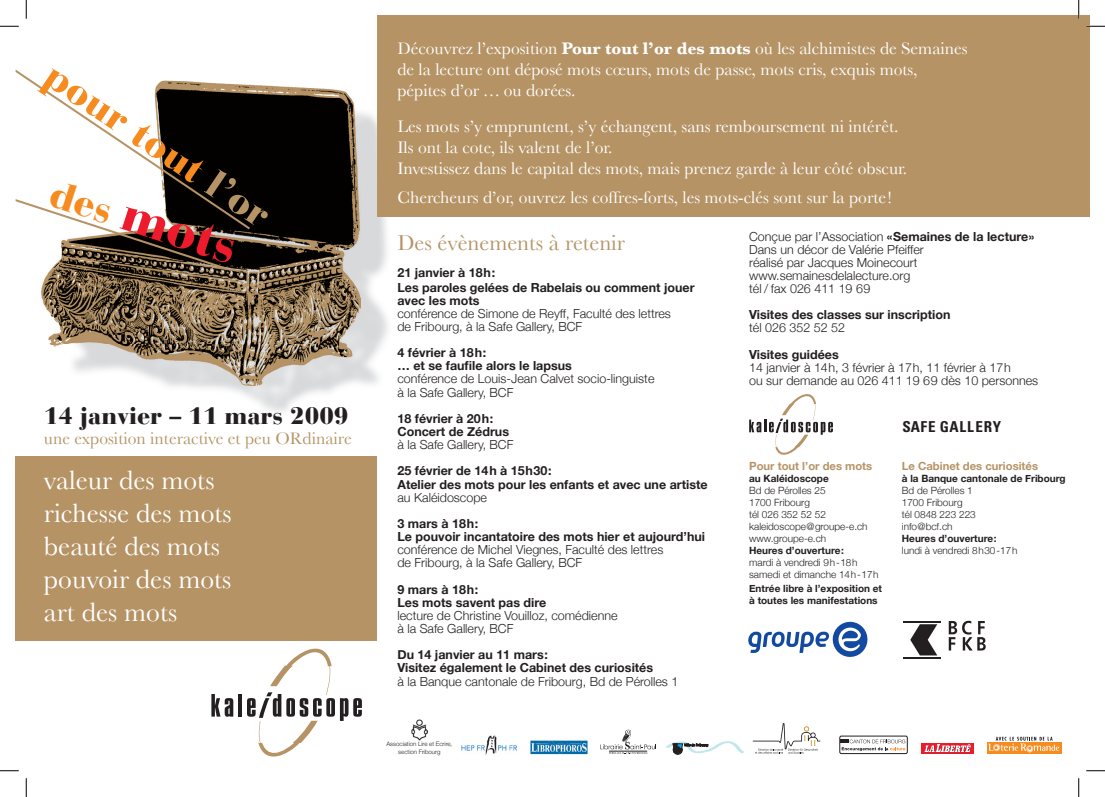
<style>
.page{position:relative;width:1105px;height:797px;background:#fff}
.page>*{position:absolute;margin:0;border:0;box-sizing:border-box;transform-origin:0 0}
.t1{font:900 49.38px "Bauer Bodoni";color:#ee1b2c}
.t2{font:900 38.12px "Bauer Bodoni";color:#f68b1f}
.t3{font:27.5px/33px "Baskerville";color:#fff}
.t4{font:900 23.75px "Bauer Bodoni";color:#231f20}
.t5{font:22.5px "Baskerville";color:#b59365}
.t6{font:17.5px/21px "Baskerville";color:#fff}
.t7{font:17.5px "Baskerville";color:#b59365}
.t8{font:700 condensed 15.12px "Univers";letter-spacing:.04em;color:#231f20}
.t9{font:300 12.5px/13.1px "Helvetica Neue";color:#231f20}
.t10{font:700 12.5px/13.1px "Helvetica Neue";color:#231f20}
.t11{font:700 11.25px "Helvetica Neue";color:#b59365}
.t12{font:300 10px/12px "Helvetica Neue";color:#231f20}
.t13{font:700 10px/12px "Helvetica Neue";color:#231f20}
.t14{font:300 6.12px/7.2px "Helvetica Neue";color:#231f20;text-align:center}
.s1{color:#b59365}
.s2{font-size:38.12px;color:#f68b1f}
.s3{font-weight:700}
</style>
<div class="page">
<img style="left:360px;top:112px;width:28px;height:272px">
<img style="left:250px;top:84px;width:101px;height:14px">
<img style="left:41px;top:270px;width:18px;height:77px">
<img style="left:59px;top:98px;width:301px;height:288px">
<svg style="left:50px;top:229px;width:177px;height:41px;background:#594e40"></svg>
<svg style="left:16px;top:70px;width:234px;height:159px"></svg>
<div style="left:377px;top:16px;width:712px;height:201px;background:#b59365"></div>
<div style="left:16px;top:456px;width:361px;height:185px;background:#b59365"></div>
<svg style="left:211px;top:694px;width:22px;height:22px"></svg>
<hr style="left:238px;top:694px;width:4px;height:22px;background:#231f20">
<svg style="left:247px;top:648px;width:115px;height:109px"></svg>
<svg style="left:749px;top:394px;width:84px;height:61px"></svg>
<svg style="left:748px;top:622px;width:119px;height:35px"></svg>
<svg style="left:600px;top:729px;width:56px;height:25px"></svg>
<hr style="left:609px;top:750px;width:38px;height:1px;background:#231f20">
<img style="left:530px;top:740px;width:58px;height:14px">
<div style="left:986px;top:742px;width:75px;height:11px;background:#f68b1f"></div>
<svg style="left:988px;top:736px;width:71px;height:16px"></svg>
<svg style="left:665px;top:741px;width:80px;height:13px"></svg>
<div style="left:840px;top:736px;width:67px;height:17px;border:1px solid #231f20;border-radius:2px"></div>
<svg style="left:840px;top:739px;width:65px;height:12px"></svg>
<img style="left:461px;top:735px;width:56px;height:20px">
<img style="left:412px;top:719px;width:15px;height:21px">
<div style="left:752px;top:722px;width:69px;height:34px;background:linear-gradient(to right,#fff,#fff)"></div>
<svg style="left:753px;top:723px;width:67px;height:30px"></svg>
<div style="left:921px;top:743px;width:53px;height:10px;background:#ee1b2c"></div>
<svg style="left:924px;top:744px;width:47px;height:8px"></svg>
<hr style="left:903px;top:621px;width:38px;height:1px;background:#231f20">
<hr style="left:903px;top:657px;width:38px;height:1px;background:#231f20">
<svg style="left:910px;top:624px;width:27px;height:31px"></svg>
<svg style="left:949px;top:620px;width:37px;height:30px"></svg>
<svg style="left:0;top:25px;width:19px;height:2px"></svg>
<svg style="left:1086px;top:25px;width:19px;height:2px"></svg>
<svg style="left:0;top:770px;width:19px;height:1px"></svg>
<svg style="left:1086px;top:770px;width:19px;height:1px"></svg>
<svg style="left:25px;top:0;width:2px;height:19px"></svg>
<svg style="left:25px;top:778px;width:2px;height:19px"></svg>
<svg style="left:1078px;top:0;width:1px;height:19px"></svg>
<svg style="left:1078px;top:778px;width:1px;height:19px"></svg>
<h2 class="t2" style="left:62px;top:52px;width:264px;rotate:34deg">pour tout <span class="s1">l’or</span></h2>
<h1 class="t1" style="left:62px;top:159px;width:195px;rotate:18deg"><span class="s2">des</span> mots</h1>
<h3 class="t4" style="left:44px;top:401px;width:306px">14 janvier – 11 mars 2009</h3>
<h3 class="t7" style="left:44px;top:428px;width:309px">une exposition interactive et peu ORdinaire</h3>
<h3 class="t3" style="left:44px;top:463px;width:189px">valeur des mots richesse des mots beauté des mots pouvoir des mots art des mots</h3>
<h3 class="t6" style="left:397px;top:37px;width:572px">Découvrez l’exposition <span class="s3">Pour tout l’or des mots</span> où les alchimistes de Semaines de la lecture ont déposé mots cœurs, mots de passe, mots cris, exquis mots, pépites d’or … ou dorées.</h3>
<h3 class="t6" style="left:397px;top:115px;width:511px">Les mots s’y empruntent, s’y échangent, sans remboursement ni intérêt.<br>Ils ont la cote, ils valent de l’or.<br>Investissez dans le capital des mots, mais prenez garde à leur côté obscur.</h3>
<h3 class="t6" style="left:397px;top:186px;width:496px">Chercheurs d’or, ouvrez les coffres-forts, les mots-clés sont sur la porte!</h3>
<h3 class="t5" style="left:397px;top:230px;width:229px">Des évènements à retenir</h3>
<p class="t10" style="left:397px;top:264px;width:299px;line-height:15px">21 janvier à 18h:<br>Les paroles gelées de Rabelais ou comment jouer</p>
<p class="t10" style="left:397px;top:293px;width:84px">avec les mots</p>
<p class="t9" style="left:397px;top:306px;width:275px">conférence de Simone de Reyff, Faculté des lettres de Fribourg, à la Safe Gallery, BCF</p>
<p class="t10" style="left:397px;top:346px;width:176px">4 février à 18h:<br>… et se faufile alors le lapsus</p>
<p class="t9" style="left:397px;top:372px;width:259px">conférence de Louis-Jean Calvet socio-linguiste à la Safe Gallery, BCF</p>
<p class="t10" style="left:397px;top:411px;width:113px">18 février à 20h:<br>Concert de Zédrus</p>
<p class="t9" style="left:397px;top:438px;width:118px">à la Safe Gallery, BCF</p>
<p class="t10" style="left:397px;top:464px;width:312px">25 février de 14h à 15h30:<br>Atelier des mots pour les enfants et avec une artiste</p>
<p class="t9" style="left:397px;top:490px;width:91px">au Kaléidoscope</p>
<p class="t10" style="left:397px;top:516px;width:309px">3 mars à 18h:<br>Le pouvoir incantatoire des mots hier et aujourd’hui</p>
<p class="t9" style="left:397px;top:543px;width:267px">conférence de Michel Viegnes, Faculté des lettres de Fribourg, à la Safe Gallery, BCF</p>
<p class="t10" style="left:397px;top:582px;width:150px">9 mars à 18h:<br>Les mots savent pas dire</p>
<p class="t9" style="left:397px;top:608px;width:222px">lecture de Christine Vouilloz, comédienne à la Safe Gallery, BCF</p>
<p class="t10" style="left:397px;top:648px;width:257px">Du 14 janvier au 11 mars:<br>Visitez également le Cabinet des curiosités</p>
<p class="t9" style="left:397px;top:674px;width:282px">à la Banque cantonale de Fribourg, Bd de Pérolles 1</p>
<p class="t14" style="left:386px;top:740px;width:67px">Association Lire et Ecrire, section Fribourg</p>
<p class="t9" style="left:749px;top:229px;width:287px">Conçue par l’Association <span class="s3">«Semaines de la lecture» </span>Dans un décor de Valérie Pfeiffer<br>réalisé par Jacques Moinecourt www.semainesdelalecture.org<br>tél / fax 026 411 19 69</p>
<p class="t10" style="left:749px;top:308px;width:203px">Visites des classes sur inscription</p>
<p class="t9" style="left:749px;top:321px;width:97px">tél 026 352 52 52</p>
<p class="t10" style="left:749px;top:347px;width:91px">Visites guidées</p>
<p class="t9" style="left:749px;top:360px;width:291px">14 janvier à 14h, 3 février à 17h, 11 février à 17h<br>ou sur demande au 026 411 19 69 dès 10 personnes</p>
<p class="t11" style="left:749px;top:459px;width:125px">Pour tout l’or des mots</p>
<p class="t13" style="left:749px;top:472px;width:81px">au Kaléidoscope</p>
<p class="t12" style="left:749px;top:484px;width:120px">Bd de Pérolles 25<br>1700 Fribourg<br>tél 026 352 52 52 kaleidoscope@groupe-e.ch www.groupe-e.ch</p>
<p class="t13" style="left:749px;top:544px;width:96px">Heures d’ouverture:</p>
<p class="t12" style="left:749px;top:556px;width:131px">mardi à vendredi 9h-18h samedi et dimanche 14h-17h</p>
<p class="t13" style="left:749px;top:582px;width:134px">Entrée libre à l’exposition et à toutes les manifestations</p>
<p class="t8" style="left:902px;top:418px;width:100px">SAFE GALLERY</p>
<p class="t11" style="left:902px;top:459px;width:138px">Le Cabinet des curiosités</p>
<p class="t13" style="left:902px;top:472px;width:165px">à la Banque cantonale de Fribourg</p>
<p class="t12" style="left:902px;top:484px;width:75px">Bd de Pérolles 1<br>1700 Fribourg<br>tél 0848 223 223 info@bcf.ch</p>
<p class="t13" style="left:902px;top:532px;width:96px">Heures d’ouverture:</p>
<p class="t12" style="left:902px;top:544px;width:117px">lundi à vendredi 8h30-17h</p>
</div>
